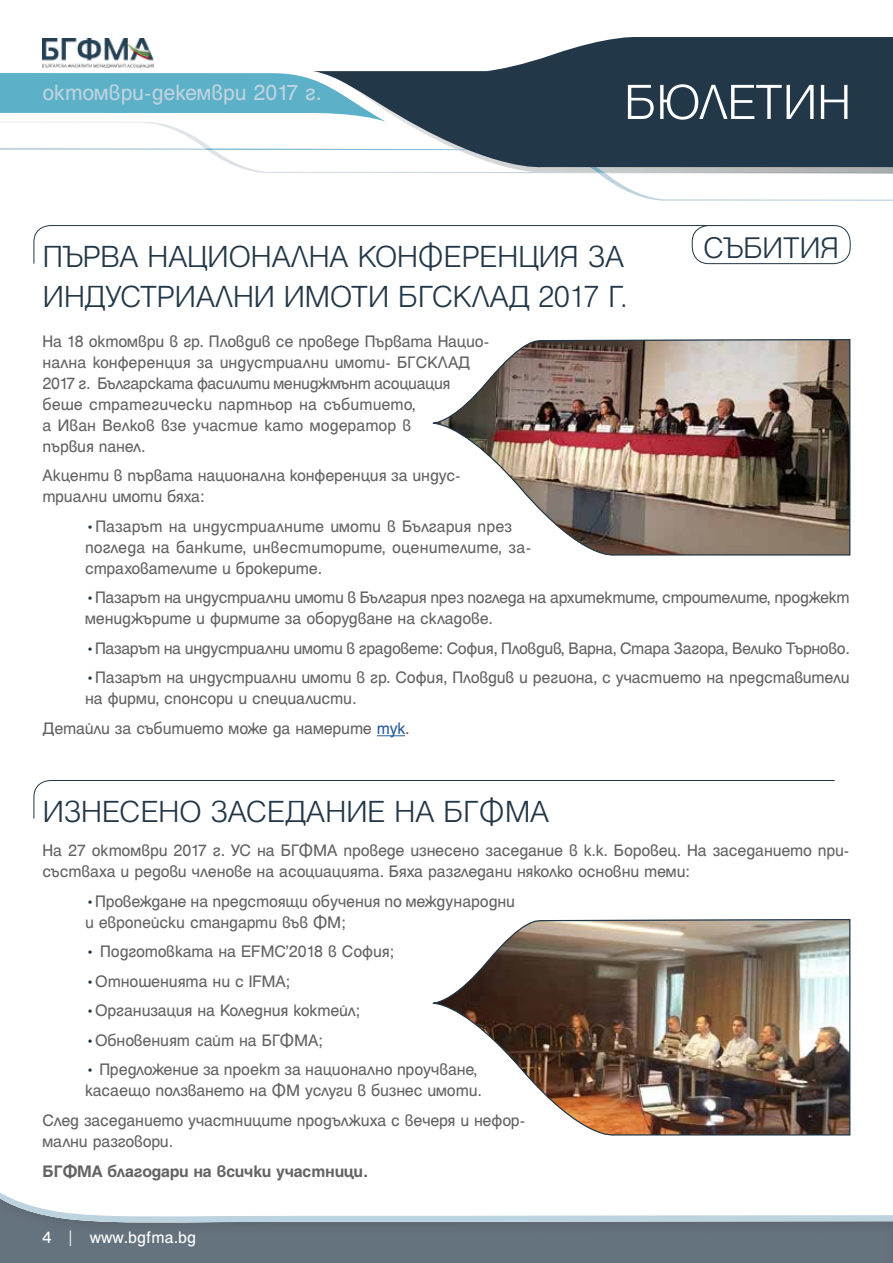
<style>
.page{position:relative;width:893px;height:1263px;background:#fff}
.page>*{position:absolute;margin:0;border:0;box-sizing:border-box;transform-origin:0 0}
.t1{font:300 53.25px "Helen Bg";letter-spacing:-.005em;color:#fff}
.t2{font:300 33px/40.5px "Helen Bg";color:#223747}
.t3{font:300 32.25px "Helen Bg";letter-spacing:-.01em;color:#223747}
.t4{font:24px "Helen Bg";letter-spacing:-.005em;color:#bed3e0}
.t5{font:18px/21px "Helen Bg";letter-spacing:-.01em;color:#646363}
.t6{font:700 18px "Helen Bg";letter-spacing:-.015em;color:#646363}
.t7{font:18px "Helen Bg";color:#fff}
.s1{font-weight:700;font-size:19.5px;color:#223747}
.s2{color:#275b9b}
.s3{font-family:"Calibri";font-weight:300}
</style>
<div class="page">
<svg style="left:0;top:37px;width:893px;height:164px"></svg>
<div style="left:0;top:1154px;width:893px;height:109px;background:#64737e"></div>
<svg style="left:0;top:1154px;width:893px;height:70px;background:#f2f5f6"></svg>
<img style="left:43px;top:38px;width:110px;height:30px">
<svg style="left:33px;top:225px;width:671px;height:39px"></svg>
<svg style="left:33px;top:780px;width:802px;height:39px"></svg>
<svg style="left:377px;top:735px;width:28px;height:1px"></svg>
<img style="left:432px;top:339px;width:419px;height:217px">
<img style="left:432px;top:919px;width:419px;height:217px">
<div style="left:692px;top:226px;width:158px;height:38px;background:#fff;border-radius:16px"></div>
<div style="left:692px;top:225px;width:158px;height:39px;border:1px solid #223747;border-radius:16px"></div>
<h3 class="t4" style="left:43px;top:79px;width:280px">октомври-декември 2017 г.</h3>
<h1 class="t1" style="left:624px;top:72px;width:228px">БЮЛЕТИН</h1>
<h2 class="t2" style="left:43px;top:235px;width:586px">ПЪРВА НАЦИОНАЛНА КОНФЕРЕНЦИЯ ЗА<br>ИНДУСТРИАЛНИ ИМОТИ БГСКЛАД 2017 Г.</h2>
<h3 class="t3" style="left:703px;top:229px;width:138px">СЪБИТИЯ</h3>
<p class="t5" style="left:43px;top:330px;width:449px">На 18 октомври в гр. Пловдив се проведе Първата Нацио&shy;нална конференция за индустриални имоти- БГСКЛАД 2017 г. Българската фасилити мениджмънт асоциация беше стратегически партньор на събитието,<br>а Иван Велков взе участие като модератор в<br>първия панел.</p>
<p class="t5" style="left:43px;top:465px;width:420px">Акценти в първата национална конференция за индус&shy;триални имоти бяха:</p>
<p class="t5" style="left:85px;top:515px;width:448px"><span class="s1">•</span>Пазарът на индустриалните имоти в България през погледа на банките, инвеститорите, оценителите, за&shy;страхователите и брокерите.</p>
<p class="t5" style="left:85px;top:587px;width:766px"><span class="s1">•</span>Пазарът на индустриални имоти в България през погледа на архитектите, строителите, проджект мениджърите и фирмите за оборудване на складове.</p>
<p class="t5" style="left:85px;top:637px;width:766px"><span class="s1">•</span>Пазарът на индустриални имоти в градовете: София, Пловдив, Варна, Стара Загора, Велико Търново.</p>
<p class="t5" style="left:85px;top:667px;width:766px"><span class="s1">•</span>Пазарът на индустриални имоти в гр. София, Пловдив и региона, с участието на представители на фирми, спонсори и специалисти.</p>
<p class="t5" style="left:43px;top:717px;width:368px">Детайли за събитието може да намерите <span class="s2">тук</span>.</p>
<h2 class="t2" style="left:43px;top:790px;width:509px">ИЗНЕСЕНО ЗАСЕДАНИЕ НА БГФМА</h2>
<p class="t5" style="left:43px;top:840px;width:808px">На 27 октомври 2017 г. УС на БГФМА проведе изнесено заседание в к.к. Боровец. На заседанието при&shy;състваха и редови членове на асоциацията. Бяха разгледани няколко основни теми:</p>
<p class="t5" style="left:85px;top:890px;width:431px"><span class="s1">•</span>Провеждане на предстоящи обучения по международни и европейски стандарти във ФМ;</p>
<p class="t5" style="left:85px;top:941px;width:310px"><span class="s1">•</span> Подготовката на EFMC’2018 в София;</p>
<p class="t5" style="left:85px;top:970px;width:206px"><span class="s1">•</span>Отношенията ни с IFMA;</p>
<p class="t5" style="left:85px;top:1000px;width:276px"><span class="s1">•</span>Организация на Коледния коктейл;</p>
<p class="t5" style="left:85px;top:1029px;width:239px"><span class="s1">•</span>Обновеният сайт на БГФМА;</p>
<p class="t5" style="left:85px;top:1059px;width:398px"><span class="s1">•</span> Предложение за проект за национално проучване, касаещо ползването на ФМ услуги в бизнес имоти.</p>
<p class="t5" style="left:43px;top:1109px;width:485px">След заседанието участниците продължиха с вечеря и нефор&shy;мални разговори.</p>
<p class="t6" style="left:43px;top:1161px;width:327px">БГФМА благодари на всички участници.</p>
<p class="t7" style="left:43px;top:1227px;width:155px">4 <span class="s3">|</span> www.bgfma.bg</p>
</div>
